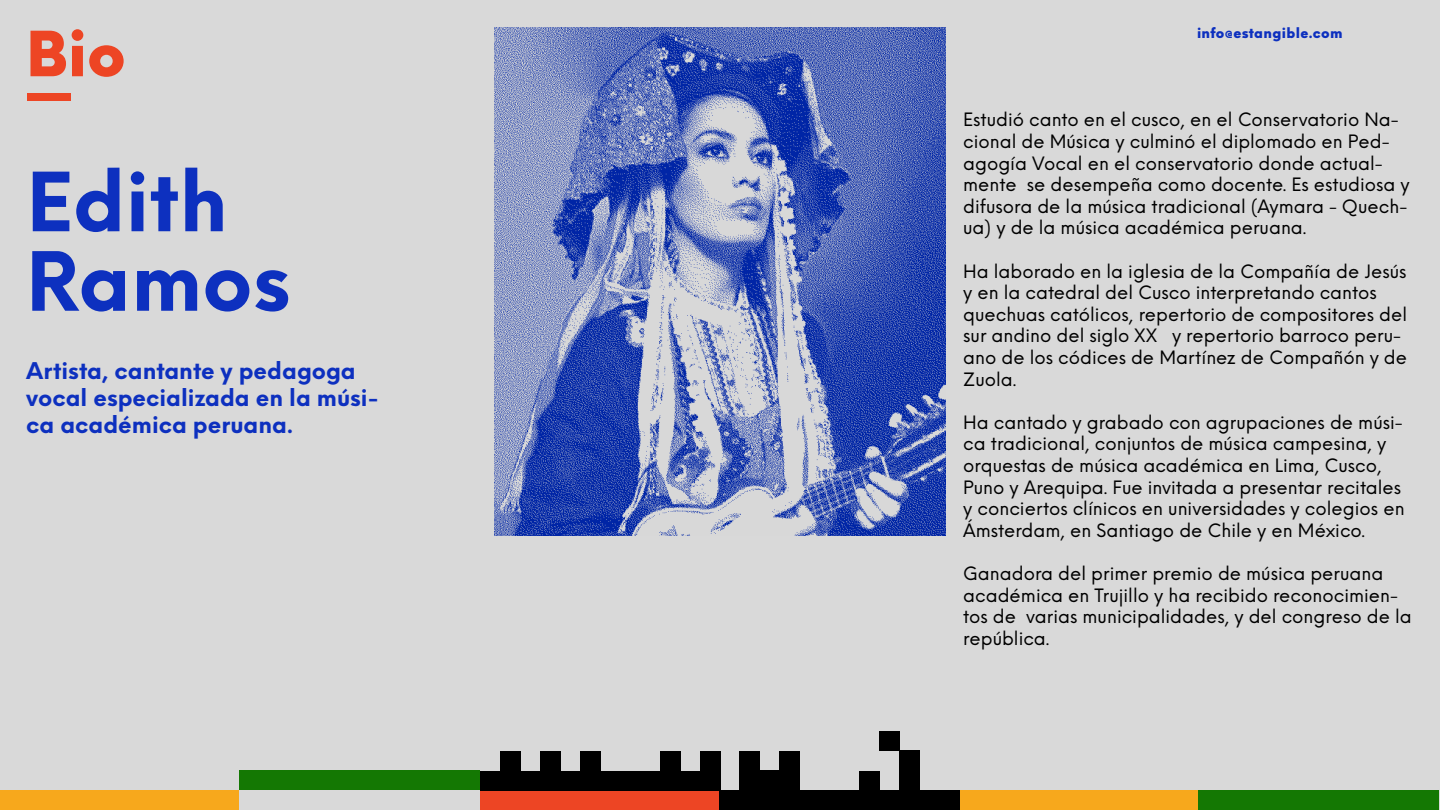
<style>
.page{position:relative;width:1440px;height:810px;background:#d9d9d9}
.page>*{position:absolute;margin:0;border:0;box-sizing:border-box;transform-origin:0 0}
.t1{font:700 79.5px/79.5px "Neue Einstellung";color:#0d30bf}
.t2{font:900 60.75px "Neue Einstellung";color:#ed4524}
.t3{font:700 22.5px/27px "Neue Einstellung";color:#0d30bf}
.t4{font:18px/21.6px "Neue Einstellung";color:#000}
.t5{font:900 13.5px "Neue Einstellung";letter-spacing:.025em;color:#0d30bf}
</style>
<div class="page">
<img style="left:495px;top:27px;width:450px;height:508px">
<div style="left:959px;top:790px;width:239px;height:20px;background:#f7a81c"></div>
<div style="left:0;top:790px;width:239px;height:20px;background:#f7a81c"></div>
<div style="left:719px;top:790px;width:240px;height:20px;background:#000"></div>
<div style="left:480px;top:790px;width:239px;height:20px;background:#ed4524"></div>
<div style="left:739px;top:771px;width:21px;height:19px;background:#000"></div>
<div style="left:780px;top:771px;width:20px;height:19px;background:#000"></div>
<div style="left:860px;top:771px;width:20px;height:19px;background:#000"></div>
<div style="left:740px;top:770px;width:40px;height:20px;background:#000"></div>
<div style="left:880px;top:731px;width:20px;height:20px;background:#000"></div>
<div style="left:740px;top:751px;width:20px;height:20px;background:#000"></div>
<div style="left:780px;top:751px;width:20px;height:20px;background:#000"></div>
<div style="left:900px;top:751px;width:20px;height:47px;background:#000"></div>
<div style="left:480px;top:771px;width:240px;height:19px;background:#000"></div>
<div style="left:500px;top:751px;width:20px;height:20px;background:#000"></div>
<div style="left:540px;top:751px;width:20px;height:20px;background:#000"></div>
<div style="left:580px;top:751px;width:20px;height:20px;background:#000"></div>
<div style="left:660px;top:751px;width:21px;height:20px;background:#000"></div>
<div style="left:701px;top:751px;width:20px;height:20px;background:#000"></div>
<div style="left:1198px;top:790px;width:241px;height:20px;background:#147803"></div>
<div style="left:239px;top:771px;width:241px;height:19px;background:#147803"></div>
<div style="left:27px;top:93px;width:44px;height:7px;background:#ed4524"></div>
<h2 class="t2" style="left:26px;top:11px;width:101px">Bio</h2>
<h1 class="t1" style="left:26px;top:162px;width:266px">Edith<br>Ramos</h1>
<p class="t3" style="left:26px;top:357px;width:354px">Artista, cantante y pedagoga vocal especializada en la músi&shy;ca académica peruana.</p>
<p class="t5" style="left:1197px;top:23px;width:147px">info@estangible.com</p>
<p class="t4" style="left:963px;top:109px;width:448px">Estudió canto en el cusco, en el Conservatorio Na&shy;cional de Música y culminó el diplomado en Ped&shy;agogía Vocal en el conservatorio donde actual&shy;mente se desempeña como docente. Es estudiosa y difusora de la música tradicional (Aymara - Quech&shy;ua) y de la música académica peruana.</p>
<p class="t4" style="left:963px;top:260px;width:445px">Ha laborado en la iglesia de la Compañía de Jesús y en la catedral del Cusco interpretando cantos quechuas católicos, repertorio de compositores del sur andino del siglo XX y repertorio barroco peru&shy;ano de los códices de Martínez de Compañón y de Zuola.</p>
<p class="t4" style="left:963px;top:411px;width:443px">Ha cantado y grabado con agrupaciones de músi&shy;ca tradicional, conjuntos de música campesina, y orquestas de música académica en Lima, Cusco, Puno y Arequipa. Fue invitada a presentar recitales y conciertos clínicos en universidades y colegios en Ámsterdam, en Santiago de Chile y en México.</p>
<p class="t4" style="left:963px;top:563px;width:450px">Ganadora del primer premio de música peruana académica en Trujillo y ha recibido reconocimien&shy;tos de varias municipalidades, y del congreso de la república.</p>
</div>
